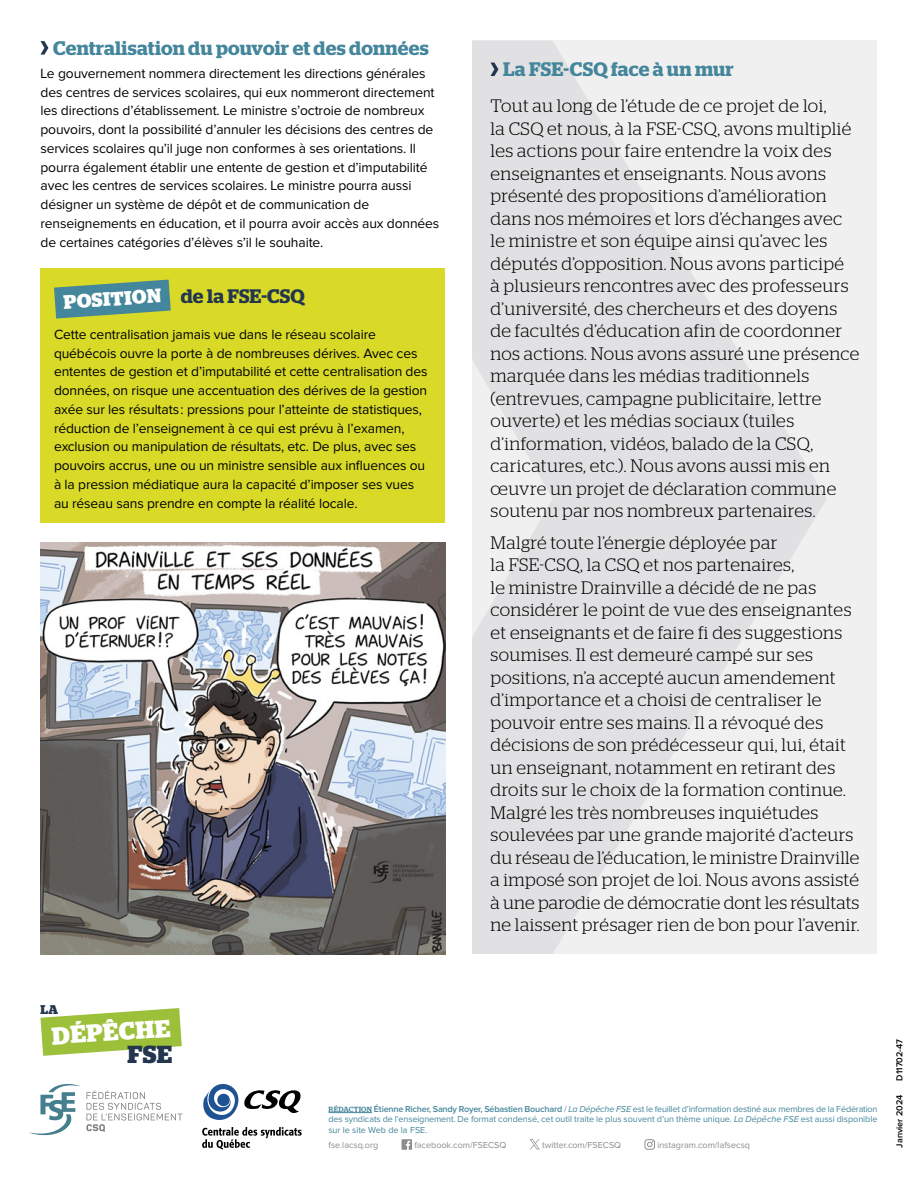
<style>
.page{position:relative;width:918px;height:1188px;background:#fff}
.page>*{position:absolute;margin:0;border:0;box-sizing:border-box;transform-origin:0 0}
.t1{font:700 24.6px "Stag";color:#fff}
.t2{font:700 24.6px "Stag";color:#23364e}
.t3{font:600 19.5px "Stag";letter-spacing:.01em;color:#44869b}
.t4{font:600 19.5px "Stag";letter-spacing:.005em;color:#23364e}
.t5{font:700 19.5px "Stag";color:#fff}
.t6{font:300 18px/22.5px "Stag";letter-spacing:.02em;color:#000}
.t7{font:13.8px/18.8px "Proxima Nova";letter-spacing:-.01em;color:#000}
.t8{font:700 12.6px "Stag";color:#23364e}
.t9{font:9px/10.5px "Proxima Nova";letter-spacing:-.005em;color:#44869b;text-align:justify}
.t10{font:9px "Proxima Nova";color:#8b8c8c}
.t11{font:600 9px "Proxima Nova";color:#000}
.s1{font-family:"Stag";font-weight:500;font-size:7.5px}
.s2{font-weight:600}
.s3{font-style:italic}
</style>
<div class="page">
<svg style="left:40px;top:1008px;width:142px;height:48px"></svg>
<svg style="left:40px;top:41px;width:8px;height:14px"></svg>
<div style="left:40px;top:268px;width:406px;height:255px;background:#d8da27"></div>
<svg style="left:54px;top:280px;width:117px;height:39px"></svg>
<img style="left:40px;top:542px;width:406px;height:412px">
<div style="left:472px;top:40px;width:406px;height:914px;background:#f0f0f1"></div>
<svg style="left:472px;top:41px;width:354px;height:913px;fill:#e1e1e3"></svg>
<svg style="left:490px;top:63px;width:8px;height:13px"></svg>
<svg style="left:87px;top:1090px;width:95px;height:42px"></svg>
<svg style="left:29px;top:1084px;width:52px;height:51px"></svg>
<svg style="left:202px;top:1084px;width:100px;height:66px"></svg>
<hr style="left:329px;top:1112px;width:43px;height:1px;background:#44869b">
<svg style="left:402px;top:1139px;width:10px;height:11px"></svg>
<svg style="left:530px;top:1139px;width:10px;height:10px"></svg>
<svg style="left:644px;top:1139px;width:11px;height:11px"></svg>
<p class="t3" style="left:53px;top:36px;width:377px">Centralisation du pouvoir et des données</p>
<p class="t7" style="left:40px;top:64px;width:400px">Le gouvernement nommera directement les directions générales des centres de services scolaires, qui eux nommeront directement les directions d’établissement. Le ministre s’octroie de nombreux pouvoirs, dont la possibilité d’annuler les décisions des centres de services scolaires qu’il juge non conformes à ses orientations. Il pourra également établir une entente de gestion et d’imputabilité avec les centres de services scolaires. Le ministre pourra aussi désigner un système de dépôt et de communication de renseignements en éducation, et il pourra avoir accès aux données de certaines catégories d’élèves s’il le souhaite.</p>
<p class="t5" style="left:63px;top:291px;width:99px;rotate:-4deg">POSITION</p>
<p class="t4" style="left:181px;top:284px;width:126px">de la FSE-CSQ</p>
<p class="t7" style="left:54px;top:325px;width:375px">Cette centralisation jamais vue dans le réseau scolaire québécois ouvre la porte à de nombreuses dérives. Avec ces ententes de gestion et d’imputabilité et cette centralisation des données, on risque une accentuation des dérives de la gestion axée sur les résultats: pressions pour l’atteinte de statistiques, réduction de l’enseignement à ce qui est prévu à l’examen, exclusion ou manipulation de résultats, etc. De plus, avec ses pouvoirs accrus, une ou un ministre sensible aux influences ou à la pression médiatique aura la capacité d’imposer ses vues au réseau sans prendre en compte la réalité locale.</p>
<p class="t3" style="left:503px;top:58px;width:232px">La FSE-CSQ face à un mur</p>
<p class="t6" style="left:490px;top:94px;width:370px">Tout au long de l’étude de ce projet de loi,<br>la CSQ et nous, à la FSE-CSQ, avons multiplié les actions pour faire entendre la voix des enseignantes et enseignants. Nous avons présenté des propositions d’amélioration dans nos mémoires et lors d’échanges avec le ministre et son équipe ainsi qu’avec les députés d’opposition. Nous avons participé<br>à plusieurs rencontres avec des professeurs d’université, des chercheurs et des doyens de facultés d’éducation afin de coordonner nos actions. Nous avons assuré une présence marquée dans les médias traditionnels (entrevues, campagne publicitaire, lettre ouverte) et les médias sociaux (tuiles d’information, vidéos, balado de la CSQ, caricatures, etc.). Nous avons aussi mis en œuvre un projet de déclaration commune soutenu par nos nombreux partenaires.</p>
<p class="t6" style="left:490px;top:531px;width:371px">Malgré toute l’énergie déployée par<br>la FSE-CSQ, la CSQ et nos partenaires,<br>le ministre Drainville a décidé de ne pas considérer le point de vue des enseignantes et enseignants et de faire fi des suggestions soumises. Il est demeuré campé sur ses positions, n’a accepté aucun amendement d’importance et a choisi de centraliser le pouvoir entre ses mains. Il a révoqué des décisions de son prédécesseur qui, lui, était un enseignant, notamment en retirant des droits sur le choix de la formation continue.<br>Malgré les très nombreuses inquiétudes soulevées par une grande majorité d’acteurs du réseau de l’éducation, le ministre Drainville a imposé son projet de loi. Nous avons assisté à une parodie de démocratie dont les résultats ne laissent présager rien de bon pour l’avenir.</p>
<p class="t8" style="left:41px;top:1002px;width:19px">LA</p>
<h1 class="t1" style="left:51px;top:1022px;width:120px;rotate:-4deg">DÉPÊCHE</h1>
<h1 class="t2" style="left:128px;top:1040px;width:46px">FSE</h1>
<p class="t9" style="left:329px;top:1104px;width:551px"><span class="s1">RÉDACTION</span> <span class="s2">Étienne Richer, Sandy Royer, Sébastien Bouchard</span> / <span class="s3">La Dépêche FSE</span> est le feuillet d’information destiné aux membres de la Fédération des syndicats de l’enseignement. De format condensé, cet outil traite le plus souvent d’un thème unique. <span class="s3">La Dépêche FSE</span> est aussi disponible sur le site Web de la FSE.</p>
<p class="t10" style="left:329px;top:1140px;width:51px">fse.lacsq.org</p>
<p class="t10" style="left:414px;top:1140px;width:94px">facebook.com/FSECSQ</p>
<p class="t10" style="left:542px;top:1140px;width:81px">twitter.com/FSECSQ</p>
<p class="t10" style="left:657px;top:1140px;width:94px">instagram.com/lafsecsq</p>
<p class="t11" style="left:895px;top:1081px;width:43px;rotate:-90deg">D11702-47</p>
<p class="t11" style="left:895px;top:1148px;width:54px;rotate:-90deg">Janvier 2024</p>
</div>
